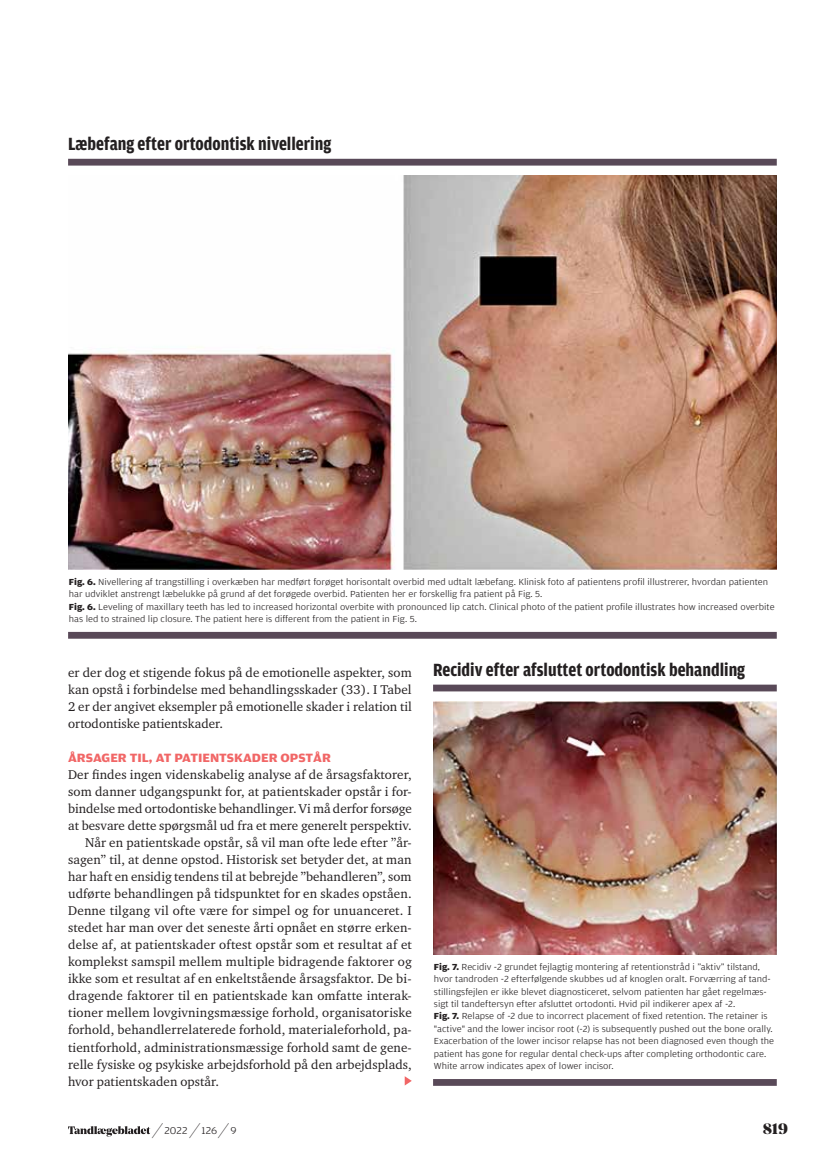
<style>
.page{position:relative;width:830px;height:1157px;background:#fff}
.page>*{position:absolute;margin:0;border:0;box-sizing:border-box;transform-origin:0 0}
.t1{font:700 18.75px "Amplitude Condensed";color:#231f20}
.t2{font:900 15px "Noe Display";color:#231f20}
.t3{font:13.05px/17px "Charter ITC Std";letter-spacing:.01em;color:#231f20;text-align:justify}
.t4{font:700 12.75px "Amplitude Wide";color:#f16666}
.t5{font:300 10.5px "Amplitude Wide";letter-spacing:.01em;color:#231f20}
.t6{font:300 9.3px/12.5px "Amplitude Wide";color:#231f20}
.s1{font-weight:700}
.s2{font-family:"Noe Display";font-weight:900;font-size:21px}
</style>
<div class="page">
<svg style="left:68px;top:159px;width:708px;height:479px"></svg>
<img style="left:68px;top:175px;width:708px;height:394px">
<svg style="left:433px;top:684px;width:343px;height:401px"></svg>
<img style="left:433px;top:701px;width:343px;height:253px">
<svg style="left:404px;top:1076px;width:7px;height:9px"></svg>
<svg style="left:68px;top:1126px;width:82px;height:10px"></svg>
<h1 class="t1" style="left:68px;top:134px;width:264px">Læbefang efter ortodontisk nivellering</h1>
<p class="t6" style="left:69px;top:575px;width:706px"><span class="s1">Fig. 6.</span> Nivellering af trangstilling i overkæben har medført forøget horisontalt overbid med udtalt læbefang. Klinisk foto af patientens profil illustrerer, hvordan patienten har udviklet anstrengt læbelukke på grund af det forøgede overbid. Patienten her er forskellig fra patient på Fig. 5.<br><span class="s1">Fig. 6.</span> Leveling of maxillary teeth has led to increased horizontal overbite with pronounced lip catch. Clinical photo of the patient profile illustrates how increased overbite has led to strained lip closure. The patient here is different from the patient in Fig. 5.</p>
<h1 class="t1" style="left:433px;top:659px;width:313px">Recidiv efter afsluttet ortodontisk behandling</h1>
<p class="t3" style="left:68px;top:664px;width:345px">er der dog et stigende fokus på de emotionelle aspekter, som kan opstå i forbindelse med behandlingsskader (33). I Tabel 2 er der angivet eksempler på emotionelle skader i relation til ortodontiske patientskader.</p>
<p class="t4" style="left:68px;top:751px;width:264px">ÅRSAGER TIL, AT PATIENTSKADER OPSTÅR</p>
<p class="t3" style="left:68px;top:766px;width:345px">Der findes ingen videnskabelig analyse af de årsagsfaktorer,</p>
<p class="t3" style="left:68px;top:783px;width:345px">som danner udgangspunkt for, at patientskader opstår i for-</p>
<p class="t3" style="left:68px;top:800px;width:345px">bindelse med ortodontiske behandlinger. Vi må derfor forsøge</p>
<p class="t3" style="left:68px;top:817px;width:345px">at besvare dette spørgsmål ud fra et mere generelt perspektiv.</p>
<p class="t3" style="left:85px;top:834px;width:328px">Når en patientskade opstår, så vil man ofte lede efter ”år-</p>
<p class="t3" style="left:68px;top:851px;width:345px">sagen” til, at denne opstod. Historisk set betyder det, at man</p>
<p class="t3" style="left:68px;top:868px;width:345px">har haft en ensidig tendens til at bebrejde ”behandleren”, som</p>
<p class="t3" style="left:68px;top:885px;width:345px">udførte behandlingen på tidspunktet for en skades opståen.</p>
<p class="t3" style="left:68px;top:902px;width:345px">Denne tilgang vil ofte være for simpel og for unuanceret. I</p>
<p class="t3" style="left:68px;top:919px;width:345px">stedet har man over det seneste årti opnået en større erken-</p>
<p class="t3" style="left:68px;top:936px;width:345px">delse af, at patientskader oftest opstår som et resultat af et</p>
<p class="t3" style="left:68px;top:953px;width:345px">komplekst samspil mellem multiple bidragende faktorer og</p>
<p class="t3" style="left:68px;top:970px;width:345px">ikke som et resultat af en enkeltstående årsagsfaktor. De bi-</p>
<p class="t3" style="left:68px;top:987px;width:345px">dragende faktorer til en patientskade kan omfatte interak-</p>
<p class="t3" style="left:68px;top:1004px;width:345px">tioner mellem lovgivningsmæssige forhold, organisatoriske</p>
<p class="t3" style="left:68px;top:1021px;width:345px">forhold, behandlerrelaterede forhold, materialeforhold, pa-</p>
<p class="t3" style="left:68px;top:1038px;width:345px">tientforhold, administrationsmæssige forhold samt de gene-</p>
<p class="t3" style="left:68px;top:1055px;width:345px">relle fysiske og psykiske arbejdsforhold på den arbejdsplads,</p>
<p class="t3" style="left:68px;top:1072px;width:153px">hvor patientskaden opstår.</p>
<p class="t6" style="left:433px;top:960px;width:341px"><span class="s1">Fig. 7.</span> Recidiv -2 grundet fejlagtig montering af retentionstråd i ”aktiv” tilstand, hvor tandroden -2 efterfølgende skubbes ud af knoglen oralt. Forværring af tand&shy;stillingsfejlen er ikke blevet diagnosticeret, selvom patienten har gået regelmæs&shy;sigt til tandeftersyn efter afsluttet ortodonti. Hvid pil indikerer apex af -2.<br><span class="s1">Fig. 7.</span> Relapse of -2 due to incorrect placement of fixed retention. The retainer is "active" and the lower incisor root (-2) is subsequently pushed out the bone orally.<br>Exacerbation of the lower incisor relapse has not been diagnosed even though the patient has gone for regular dental check-ups after completing orthodontic care.<br>White arrow indicates apex of lower incisor.</p>
<p class="t5" style="left:157px;top:1124px;width:81px"><span class="s2">∕</span> 2022 <span class="s2">∕</span> 126 <span class="s2">∕</span> 9</p>
<p class="t2" style="left:762px;top:1118px;width:27px">819</p>
</div>
